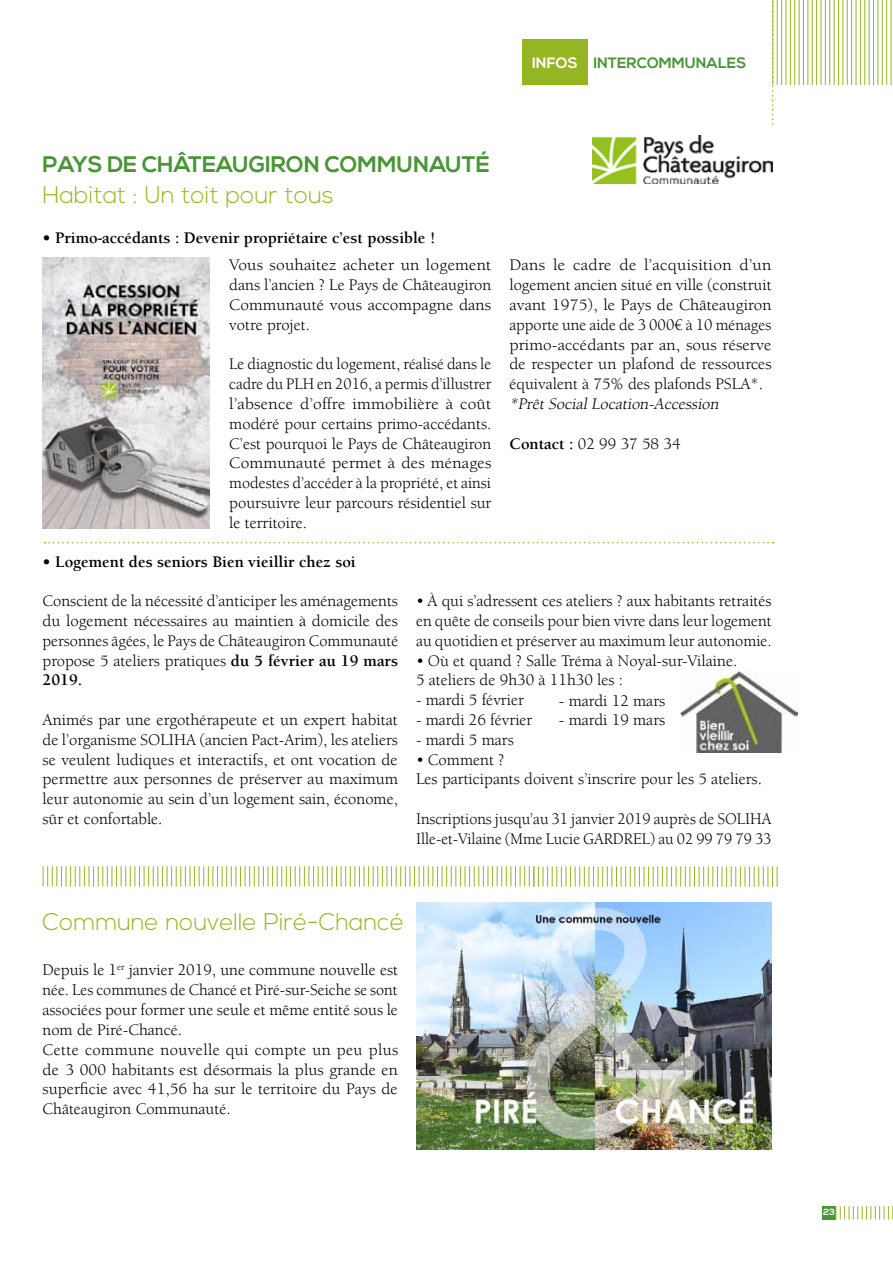
<style>
.page{position:relative;width:893px;height:1263px;background:#fff}
.page>*{position:absolute;margin:0;border:0;box-sizing:border-box;transform-origin:0 0}
.t1{font:300 24px "Nexa";color:#96b522}
.t2{font:700 22.5px "Nexa";color:#4a9536}
.t3{font:16.5px/19.8px "Berkeley LT";color:#000;text-align:justify}
.t4{font:16.5px/19.8px "Berkeley LT";color:#000;text-align:justify;scale:1.05 1}
.t5{font:700 16.5px "Berkeley LT";color:#000}
.t6{font:italic 16.5px "Berkeley LT";color:#000}
.t7{font:700 15px "Nexa";color:#4a9536}
.t8{font:700 9px "Nexa";color:#fff}
.s1{color:#fff}
.s2{font-weight:700}
</style>
<div class="page">
<hr style="left:777px;top:0;width:1px;height:85px;background:#96b522">
<hr style="left:781px;top:0;width:1px;height:85px;background:#96b522">
<hr style="left:786px;top:0;width:1px;height:85px;background:#96b522">
<hr style="left:790px;top:0;width:1px;height:85px;background:#96b522">
<hr style="left:794px;top:0;width:1px;height:85px;background:#96b522">
<hr style="left:799px;top:0;width:1px;height:85px;background:#96b522">
<hr style="left:803px;top:0;width:1px;height:85px;background:#96b522">
<hr style="left:808px;top:0;width:1px;height:85px;background:#96b522">
<hr style="left:812px;top:0;width:1px;height:85px;background:#96b522">
<hr style="left:816px;top:0;width:1px;height:85px;background:#96b522">
<hr style="left:821px;top:0;width:1px;height:85px;background:#96b522">
<hr style="left:825px;top:0;width:1px;height:85px;background:#96b522">
<hr style="left:829px;top:0;width:1px;height:85px;background:#96b522">
<hr style="left:834px;top:0;width:1px;height:85px;background:#96b522">
<hr style="left:838px;top:0;width:1px;height:85px;background:#96b522">
<hr style="left:843px;top:0;width:1px;height:85px;background:#96b522">
<hr style="left:847px;top:0;width:1px;height:85px;background:#96b522">
<hr style="left:851px;top:0;width:1px;height:85px;background:#96b522">
<hr style="left:856px;top:0;width:1px;height:85px;background:#96b522">
<hr style="left:860px;top:0;width:1px;height:85px;background:#96b522">
<hr style="left:864px;top:0;width:1px;height:85px;background:#96b522">
<hr style="left:869px;top:0;width:1px;height:85px;background:#96b522">
<hr style="left:873px;top:0;width:1px;height:85px;background:#96b522">
<hr style="left:878px;top:0;width:1px;height:85px;background:#96b522">
<hr style="left:882px;top:0;width:1px;height:85px;background:#96b522">
<hr style="left:886px;top:0;width:1px;height:85px;background:#96b522">
<hr style="left:891px;top:0;width:1px;height:85px;background:#96b522">
<hr style="left:892px;top:0;width:1px;height:85px;background:#96b522">
<div style="left:822px;top:1206px;width:14px;height:13px;background:#4a9536"></div>
<svg style="left:772px;top:0;width:2px;height:125px"></svg>
<svg style="left:836px;top:1206px;width:57px;height:13px"></svg>
<div style="left:522px;top:40px;width:66px;height:45px;background:#96b522"></div>
<img style="left:592px;top:135px;width:180px;height:48px">
<svg style="left:43px;top:866px;width:735px;height:21px"></svg>
<svg style="left:45px;top:542px;width:729px;height:1px"></svg>
<img style="left:680px;top:671px;width:117px;height:82px">
<img style="left:43px;top:258px;width:167px;height:270px">
<img style="left:416px;top:903px;width:356px;height:246px">
<p class="t7" style="left:532px;top:54px;width:216px"><span class="s1">INFOS</span> INTERCOMMUNALES</p>
<h2 class="t2" style="left:43px;top:151px;width:162px">PAYS DE CHÂTEAUG</h2>
<h2 class="t2" style="left:265px;top:151px;width:94px">IRON COMMU</h2>
<h2 class="t2" style="left:413px;top:151px;width:32px">NAUTÉ</h2>
<h1 class="t1" style="left:43px;top:181px;width:293px">Habitat : Un toit pour tous</h1>
<p class="t5" style="left:43px;top:229px;width:394px">• Primo-accédants : Devenir propriétaire c’est possible !</p>
<p class="t4" style="left:229px;top:256px;width:251px">Vous souhaitez acheter un logement dans l’ancien ? Le Pays de Châteaugiron Communauté vous accompagne dans votre projet.</p>
<p class="t3" style="left:229px;top:355px;width:264px">Le diagnostic du logement, réalisé dans le cadre du PLH en 2016, a permis d’illustrer l’absence d’offre immobilière à coût modéré pour certains primo-accédants.<br>C’est pourquoi le Pays de Châteaugiron Communauté permet à des ménages modestes d’accéder à la propriété, et ainsi poursuivre leur parcours résidentiel sur le territoire.</p>
<p class="t4" style="left:509px;top:256px;width:251px">Dans le cadre de l’acquisition d’un logement ancien situé en ville (construit avant 1975), le Pays de Châteaugiron apporte une aide de 3 000€ à 10 ménages primo-accédants par an, sous réserve de respecter un plafond de ressources équivalent à 75% des plafonds PSLA*.</p>
<p class="t6" style="left:509px;top:395px;width:214px">*Prêt Social Location-Accession</p>
<p class="t3" style="left:509px;top:434px;width:173px"><span class="s2">Contact :</span> 02 99 37 58 34</p>
<p class="t5" style="left:43px;top:552px;width:315px">• Logement des seniors Bien vieillir chez soi</p>
<p class="t3" style="left:43px;top:591px;width:357px">Conscient de la nécessité d’anticiper les aménagements du logement nécessaires au maintien à domicile des personnes âgées, le Pays de Châteaugiron Communauté propose 5 ateliers pratiques <span class="s2">du 5 février au 19 mars 2019.</span></p>
<p class="t3" style="left:43px;top:710px;width:357px">Animés par une ergothérapeute et un expert habitat de l’organisme SOLIHA (ancien Pact-Arim), les ateliers se veulent ludiques et interactifs, et ont vocation de permettre aux personnes de préserver au maximum leur autonomie au sein d’un logement sain, économe, sûr et confortable.</p>
<p class="t3" style="left:416px;top:591px;width:357px">• À qui s’adressent ces ateliers ? aux habitants retraités en quête de conseils pour bien vivre dans leur logement au quotidien et préserver au maximum leur autonomie.</p>
<p class="t3" style="left:416px;top:651px;width:323px">• Où et quand ? Salle Tréma à Noyal-sur-Vilaine.<br>5 ateliers de 9h30 à 11h30 les :</p>
<p class="t3" style="left:416px;top:690px;width:109px">- mardi 5 février</p>
<p class="t3" style="left:416px;top:710px;width:118px">- mardi 26 février</p>
<p class="t3" style="left:416px;top:730px;width:99px">- mardi 5 mars</p>
<p class="t3" style="left:416px;top:750px;width:347px">• Comment ?<br>Les participants doivent s’inscrire pour les 5 ateliers.</p>
<p class="t3" style="left:416px;top:809px;width:357px">Inscriptions jusqu’au 31 janvier 2019 auprès de SOLIHA<br>Ille-et-Vilaine (Mme Lucie GARDREL) au 02 99 79 79 33</p>
<p class="t3" style="left:559px;top:691px;width:108px">- mardi 12 mars</p>
<p class="t3" style="left:559px;top:711px;width:108px">- mardi 19 mars</p>
<h1 class="t1" style="left:43px;top:908px;width:363px">Commune nouvelle Piré-Chancé</h1>
<p class="t3" style="left:43px;top:961px;width:357px;text-align:left">Depuis le 1<sup>er</sup> janvier 2019, une commune nouvelle est née. Les communes de Chancé et Piré-sur-Seiche se sont associées pour former une seule et même entité sous le nom de Piré-Chancé.<br>Cette commune nouvelle qui compte un peu plus de 3 000 habitants est désormais la plus grande en superficie avec 41,56 ha sur le territoire du Pays de Châteaugiron Communauté.</p>
<p class="t8" style="left:823px;top:1207px;width:13px">23</p>
</div>
